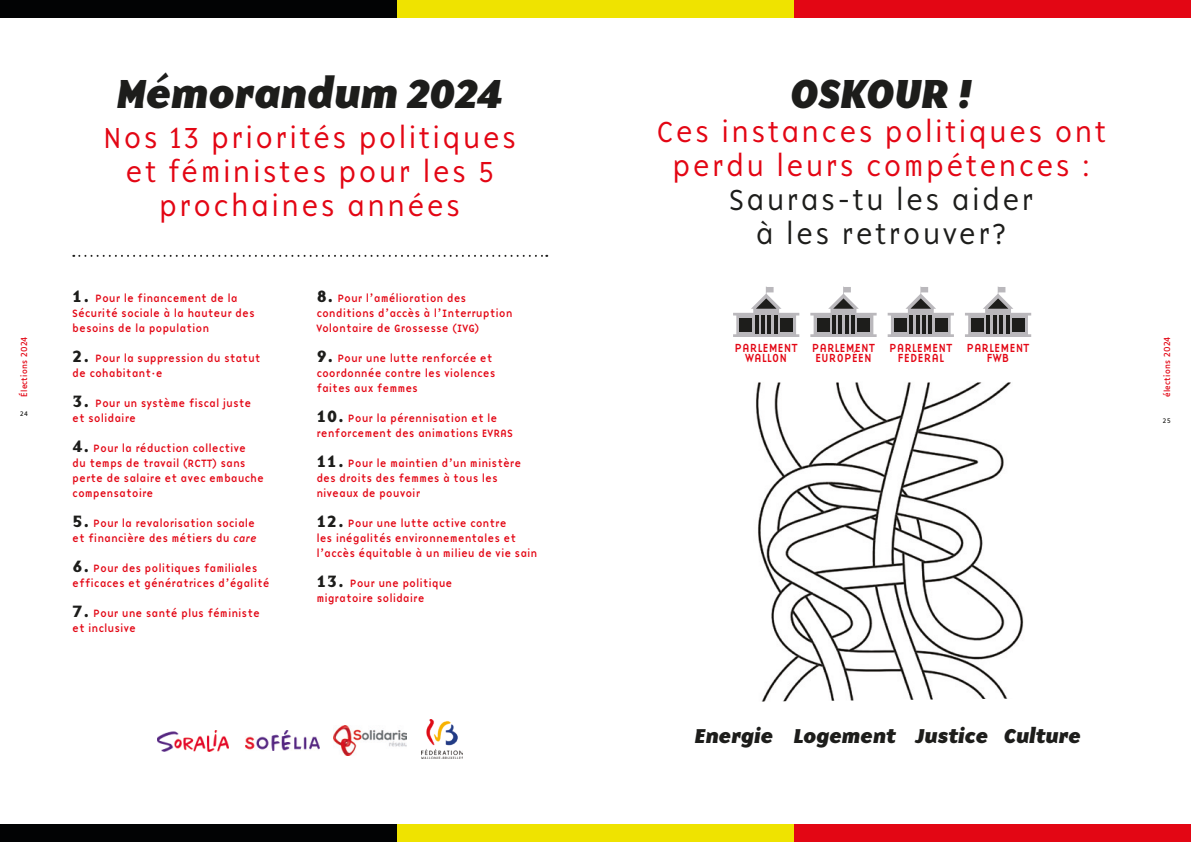
<style>
.page{position:relative;width:1191px;height:842px;background:#fff}
.page>*{position:absolute;margin:0;border:0;box-sizing:border-box;transform-origin:0 0}
.t1{font:italic 800 42px "Base 900 Sans OT";color:#1d1d1b}
.t2{font:300 30px/34px "Base 900 Sans OT";letter-spacing:.1em;color:#e30614;text-align:center}
.t3{font:italic 800 20.8px "Base 900 Sans OT";color:#1d1d1b}
.t4{font:12.2px "Base 9 Sans OT";letter-spacing:-.01em;color:#e30614;scale:.95 1}
.t5{font:11px/15px "Base 9 Sans OT";letter-spacing:-.01em;color:#e30614;scale:.95 1}
.t6{font:8px "Luciole";letter-spacing:.03em;color:#e30614}
.t7{font:6px "Luciole";color:#1d1d1b}
.s1{color:#1d1d1b}
.s2{font-weight:700;font-size:17px;color:#1d1d1b}
.s3{font-style:italic}
</style>
<div class="page">
<div style="left:0;top:824px;width:397px;height:18px;background:#020304"></div>
<div style="left:397px;top:824px;width:397px;height:18px;background:#efe300"></div>
<div style="left:794px;top:824px;width:397px;height:18px;background:#e30614"></div>
<div style="left:0;top:0;width:397px;height:18px;background:#020304"></div>
<div style="left:397px;top:0;width:397px;height:18px;background:#efe300"></div>
<div style="left:794px;top:0;width:397px;height:18px;background:#e30614"></div>
<svg style="left:73px;top:255px;width:474px;height:2px"></svg>
<svg style="left:733px;top:287px;width:66px;height:50px"></svg>
<svg style="left:810px;top:287px;width:66px;height:50px"></svg>
<svg style="left:887px;top:287px;width:67px;height:50px"></svg>
<svg style="left:965px;top:287px;width:66px;height:50px"></svg>
<img style="left:756px;top:382px;width:268px;height:320px">
<img style="left:158px;top:731px;width:70px;height:21px">
<img style="left:246px;top:731px;width:73px;height:20px">
<img style="left:333px;top:725px;width:73px;height:30px">
<img style="left:422px;top:720px;width:40px;height:38px">
<p class="t1" style="left:117px;top:72px;width:387px">Mémorandum 2024</p>
<p class="t2" style="left:104px;top:122px;width:413px">Nos 13 priorités politiques et féministes pour les 5 prochaines années</p>
<p class="t1" style="left:790px;top:72px;width:184px">OSKOUR !</p>
<p class="t2" style="left:656px;top:116px;width:450px">Ces instances politiques ont perdu leurs compétences :<br><span class="s1">Sauras-tu les aider<br>à les retrouver?</span></p>
<p class="t5" style="left:72px;top:291px;width:176px"><span class="s2">1.</span> Pour le financement de la</p>
<p class="t5" style="left:72px;top:306px;width:194px">Sécurité sociale à la hauteur des</p>
<p class="t5" style="left:72px;top:321px;width:146px">besoins de la population</p>
<p class="t5" style="left:72px;top:351px;width:200px"><span class="s2">2.</span> Pour la suppression du statut</p>
<p class="t5" style="left:72px;top:366px;width:97px">de cohabitant·e</p>
<p class="t5" style="left:72px;top:396px;width:190px"><span class="s2">3.</span> Pour un système fiscal juste</p>
<p class="t5" style="left:72px;top:411px;width:69px">et solidaire</p>
<p class="t5" style="left:72px;top:441px;width:184px"><span class="s2">4.</span> Pour la réduction collective</p>
<p class="t5" style="left:72px;top:456px;width:184px">du temps de travail (RCTT) sans</p>
<p class="t5" style="left:72px;top:471px;width:203px">perte de salaire et avec embauche compensatoire</p>
<p class="t5" style="left:72px;top:516px;width:194px"><span class="s2">5.</span> Pour la revalorisation sociale</p>
<p class="t5" style="left:72px;top:531px;width:196px">et financière des métiers du <span class="s3">care</span></p>
<p class="t5" style="left:72px;top:561px;width:209px"><span class="s2">6.</span> Pour des politiques familiales efficaces et génératrices d’égalité</p>
<p class="t5" style="left:72px;top:606px;width:199px"><span class="s2">7.</span> Pour une santé plus féministe</p>
<p class="t5" style="left:72px;top:621px;width:69px">et inclusive</p>
<p class="t5" style="left:316px;top:291px;width:159px"><span class="s2">8.</span> Pour l’amélioration des</p>
<p class="t5" style="left:316px;top:306px;width:208px">conditions d’accès à l’Interruption<br>Volontaire de Grossesse (IVG)</p>
<p class="t5" style="left:316px;top:351px;width:190px"><span class="s2">9.</span> Pour une lutte renforcée et coordonnée contre les violences</p>
<p class="t5" style="left:316px;top:381px;width:109px">faites aux femmes</p>
<p class="t5" style="left:316px;top:411px;width:208px"><span class="s2">10.</span> Pour la pérennisation et le renforcement des animations EVRAS</p>
<p class="t5" style="left:316px;top:456px;width:217px"><span class="s2">11.</span> Pour le maintien d’un ministère</p>
<p class="t5" style="left:316px;top:471px;width:192px">des droits des femmes à tous les</p>
<p class="t5" style="left:316px;top:486px;width:111px">niveaux de pouvoir</p>
<p class="t5" style="left:316px;top:516px;width:202px"><span class="s2">12.</span> Pour une lutte active contre</p>
<p class="t5" style="left:316px;top:531px;width:234px">les inégalités environnementales et l’accès équitable à un milieu de vie sain</p>
<p class="t5" style="left:316px;top:576px;width:145px"><span class="s2">13.</span> Pour une politique</p>
<p class="t5" style="left:316px;top:591px;width:116px">migratoire solidaire</p>
<p class="t6" style="left:17px;top:397px;width:62px;rotate:-90deg">Élections 2024</p>
<p class="t6" style="left:1159px;top:397px;width:62px;rotate:-90deg">élections 2024</p>
<p class="t4" style="left:734px;top:341px;width:68px">PARLEMENT</p>
<p class="t4" style="left:745px;top:352px;width:45px">WALLON</p>
<p class="t4" style="left:812px;top:341px;width:68px">PARLEMENT</p>
<p class="t4" style="left:815px;top:352px;width:61px">EUROPÉEN</p>
<p class="t4" style="left:889px;top:341px;width:68px">PARLEMENT</p>
<p class="t4" style="left:897px;top:352px;width:51px">FEDERAL</p>
<p class="t4" style="left:966px;top:341px;width:68px">PARLEMENT</p>
<p class="t4" style="left:986px;top:352px;width:26px">FWB</p>
<p class="t7" style="left:20px;top:408px;width:10px">24</p>
<p class="t7" style="left:1162px;top:416px;width:9px">25</p>
<p class="t3" style="left:695px;top:725px;width:80px">Energie</p>
<p class="t3" style="left:794px;top:725px;width:104px">Logement</p>
<p class="t3" style="left:916px;top:725px;width:74px">Justice</p>
<p class="t3" style="left:1003px;top:725px;width:79px">Culture</p>
</div>
